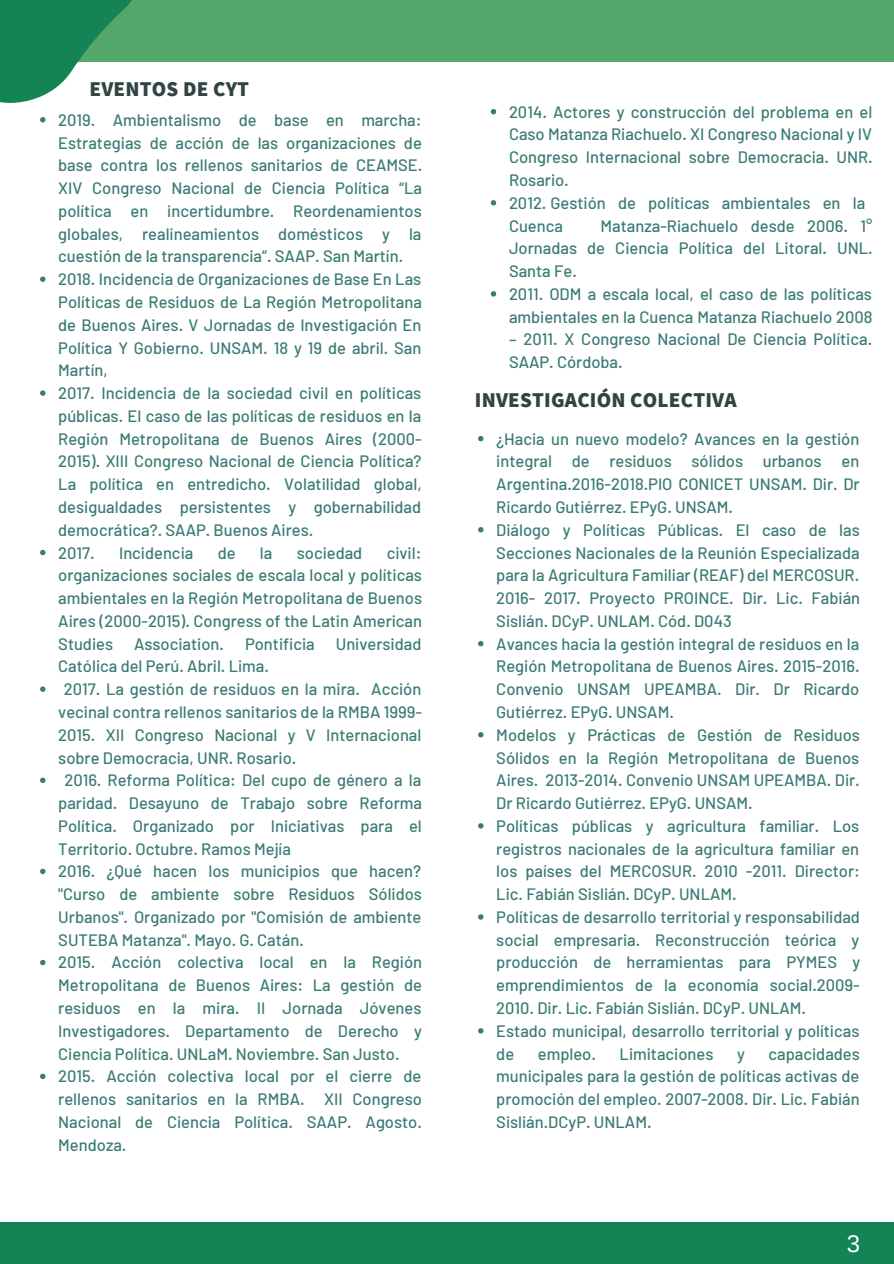
<style>
.page{position:relative;width:894px;height:1264px;background:#fff}
.page>*{position:absolute;margin:0;border:0;box-sizing:border-box;transform-origin:0 0}
.t1{font:24px "Arimo";color:#fff}
.t2{font:800 21px "Assistant";letter-spacing:.01em;color:#304543}
.t3{font:500 16.5px/22.8px "Barlow";color:#3b7b75}
</style>
<div class="page">
<div style="left:37px;top:0;width:856px;height:62px;background:#53a76b"></div>
<div style="left:0;top:1222px;width:893px;height:41px;background:#148456"></div>
<svg style="left:0;top:0;width:132px;height:122px"></svg>
<svg style="left:40px;top:276px;width:5px;height:6px"></svg>
<svg style="left:40px;top:390px;width:5px;height:6px"></svg>
<svg style="left:40px;top:550px;width:5px;height:5px"></svg>
<svg style="left:40px;top:686px;width:5px;height:6px"></svg>
<svg style="left:40px;top:777px;width:5px;height:6px"></svg>
<svg style="left:40px;top:868px;width:5px;height:6px"></svg>
<svg style="left:40px;top:959px;width:5px;height:6px"></svg>
<svg style="left:40px;top:1073px;width:5px;height:6px"></svg>
<svg style="left:490px;top:109px;width:6px;height:5px"></svg>
<svg style="left:490px;top:200px;width:6px;height:5px"></svg>
<svg style="left:490px;top:291px;width:6px;height:5px"></svg>
<svg style="left:478px;top:436px;width:5px;height:5px"></svg>
<svg style="left:478px;top:527px;width:5px;height:5px"></svg>
<svg style="left:478px;top:641px;width:5px;height:5px"></svg>
<svg style="left:478px;top:732px;width:5px;height:5px"></svg>
<svg style="left:478px;top:823px;width:5px;height:5px"></svg>
<svg style="left:478px;top:914px;width:5px;height:5px"></svg>
<svg style="left:478px;top:1028px;width:5px;height:5px"></svg>
<p class="t2" style="left:89px;top:75px;width:161px">EVENTOS DE CYT</p>
<p class="t3" style="left:58px;top:108px;width:365px">2019. Ambientalismo de base en marcha:<br>Estrategias de acción de las organizaciones de base contra los rellenos sanitarios de CEAMSE.<br>XIV Congreso Nacional de Ciencia Política “La política en incertidumbre. Reordenamientos globales, realineamientos domésticos y la cuestión de la transparencia”. SAAP. San Martín.<br>2018. Incidencia de Organizaciones de Base En Las Políticas de Residuos de La Región Metropolitana de Buenos Aires. V Jornadas de Investigación En Política Y Gobierno. UNSAM. 18 y 19 de abril. San Martín,<br>2017. Incidencia de la sociedad civil en políticas públicas. El caso de las políticas de residuos en la Región Metropolitana de Buenos Aires (2000- 2015). XIII Congreso Nacional de Ciencia Política?<br>La política en entredicho. Volatilidad global, desigualdades persistentes y gobernabilidad democrática?. SAAP. Buenos Aires.<br>2017.</p>
<p class="t3" style="left:58px;top:540px;width:365px;text-align:justify;text-indent:328px">civil: organizaciones sociales de escala local y políticas ambientales en la Región Metropolitana de Buenos Aires (2000-2015). Congress of the Latin American Studies</p>
<p class="t3" style="left:119px;top:540px;width:76px">Incidencia</p>
<p class="t3" style="left:218px;top:540px;width:19px">de</p>
<p class="t3" style="left:260px;top:540px;width:14px">la</p>
<p class="t3" style="left:297px;top:540px;width:67px">sociedad</p>
<p class="t3" style="left:134px;top:631px;width:91px">Association.</p>
<p class="t3" style="left:245px;top:631px;width:71px">Pontificia</p>
<p class="t3" style="left:335px;top:631px;width:87px">Universidad</p>
<p class="t3" style="left:58px;top:654px;width:212px">Católica del Perú. Abril. Lima.</p>
<p class="t3" style="left:64px;top:677px;width:359px">2017. La gestión de residuos en la mira. Acción</p>
<p class="t3" style="left:58px;top:700px;width:365px">vecinal contra rellenos sanitarios de la RMBA 1999-</p>
<p class="t3" style="left:58px;top:722px;width:364px">2015. XII Congreso Nacional y V Internacional</p>
<p class="t3" style="left:58px;top:745px;width:239px">sobre Democracia, UNR. Rosario.</p>
<p class="t3" style="left:64px;top:768px;width:358px">2016. Reforma Política: Del cupo de género a la</p>
<p class="t3" style="left:58px;top:791px;width:365px">paridad. Desayuno de Trabajo sobre Reforma</p>
<p class="t3" style="left:58px;top:813px;width:365px">Política. Organizado por Iniciativas para el</p>
<p class="t3" style="left:58px;top:836px;width:234px">Territorio. Octubre. Ramos Mejía</p>
<p class="t3" style="left:58px;top:859px;width:364px">2016. ¿Qué hacen los municipios que hacen?</p>
<p class="t3" style="left:58px;top:882px;width:365px">"Curso de ambiente sobre Residuos Sólidos</p>
<p class="t3" style="left:58px;top:904px;width:364px">Urbanos". Organizado por "Comisión de ambiente</p>
<p class="t3" style="left:58px;top:927px;width:247px">SUTEBA Matanza". Mayo. G. Catán.</p>
<p class="t3" style="left:58px;top:950px;width:365px">2015. Acción colectiva local en la Región</p>
<p class="t3" style="left:58px;top:973px;width:365px">Metropolitana de Buenos Aires: La gestión de</p>
<p class="t3" style="left:58px;top:996px;width:364px">residuos en la mira. II Jornada Jóvenes</p>
<p class="t3" style="left:58px;top:1018px;width:365px">Investigadores. Departamento de Derecho y</p>
<p class="t3" style="left:58px;top:1041px;width:342px">Ciencia Política. UNLaM. Noviembre. San Justo.</p>
<p class="t3" style="left:58px;top:1064px;width:364px">2015. Acción colectiva local por el cierre de</p>
<p class="t3" style="left:58px;top:1087px;width:365px">rellenos sanitarios en la RMBA. XII Congreso</p>
<p class="t3" style="left:58px;top:1109px;width:365px">Nacional de Ciencia Política. SAAP. Agosto.</p>
<p class="t3" style="left:58px;top:1132px;width:70px">Mendoza.</p>
<p class="t3" style="left:509px;top:100px;width:365px">2014. Actores y construcción del problema en el Caso Matanza Riachuelo. XI Congreso Nacional y IV Congreso Internacional sobre Democracia. UNR.<br>Rosario.<br>2012. Gestión de políticas ambientales en la Cuenca</p>
<p class="t3" style="left:509px;top:213px;width:365px;text-indent:91px">Matanza-Riachuelo desde 2006. 1° Jornadas de Ciencia Política del Litoral. UNL.<br>Santa Fe.<br>2011. ODM a escala local, el caso de las políticas ambientales en la Cuenca Matanza Riachuelo 2008</p>
<p class="t3" style="left:509px;top:327px;width:364px">– 2011. X Congreso Nacional De Ciencia Política.<br>SAAP. Córdoba.</p>
<p class="t2" style="left:474px;top:386px;width:263px">INVESTIGACIÓN COLECTIVA</p>
<p class="t3" style="left:496px;top:426px;width:365px">¿Hacia un nuevo modelo? Avances en la gestión integral de residuos sólidos urbanos en Argentina.2016-2018.PIO CONICET UNSAM. Dir. Dr Ricardo Gutiérrez. EPyG. UNSAM.<br>Diálogo y Políticas Públicas. El caso de las Secciones Nacionales de la Reunión Especializada para la Agricultura Familiar (REAF) del MERCOSUR.<br>2016- 2017. Proyecto PROINCE. Dir. Lic. Fabián Sislián. DCyP. UNLAM. Cód. D043<br>Avances hacia la gestión integral de residuos en la Región Metropolitana de Buenos Aires. 2015-2016.<br>Convenio UNSAM UPEAMBA. Dir. Dr Ricardo Gutiérrez. EPyG. UNSAM.<br>Modelos y Prácticas de Gestión de Residuos Sólidos en la Región Metropolitana de Buenos Aires. 2013-2014. Convenio UNSAM UPEAMBA. Dir.<br>Dr Ricardo Gutiérrez. EPyG. UNSAM.<br>Políticas públicas y agricultura familiar. Los registros nacionales de la agricultura familiar en los países del MERCOSUR. 2010 -2011. Director:<br>Lic. Fabián Sislián. DCyP. UNLAM.<br>Políticas de desarrollo territorial y responsabilidad social empresaria. Reconstrucción teórica y producción de herramientas para PYMES y emprendimientos de la economía social.2009- 2010. Dir. Lic. Fabián Sislián. DCyP. UNLAM.<br>Estado municipal, desarrollo territorial y políticas de</p>
<p class="t3" style="left:496px;top:1041px;width:365px;text-align:justify;text-indent:272px">capacidades municipales para la gestión de políticas activas de promoción del empleo. 2007-2008. Dir. Lic. Fabián Sislián.DCyP. UNLAM.</p>
<p class="t3" style="left:537px;top:1041px;width:60px">empleo.</p>
<p class="t3" style="left:619px;top:1041px;width:95px">Limitaciones</p>
<p class="t3" style="left:737px;top:1041px;width:9px">y</p>
<h1 class="t1" style="left:846px;top:1230px;width:15px">3</h1>
</div>
